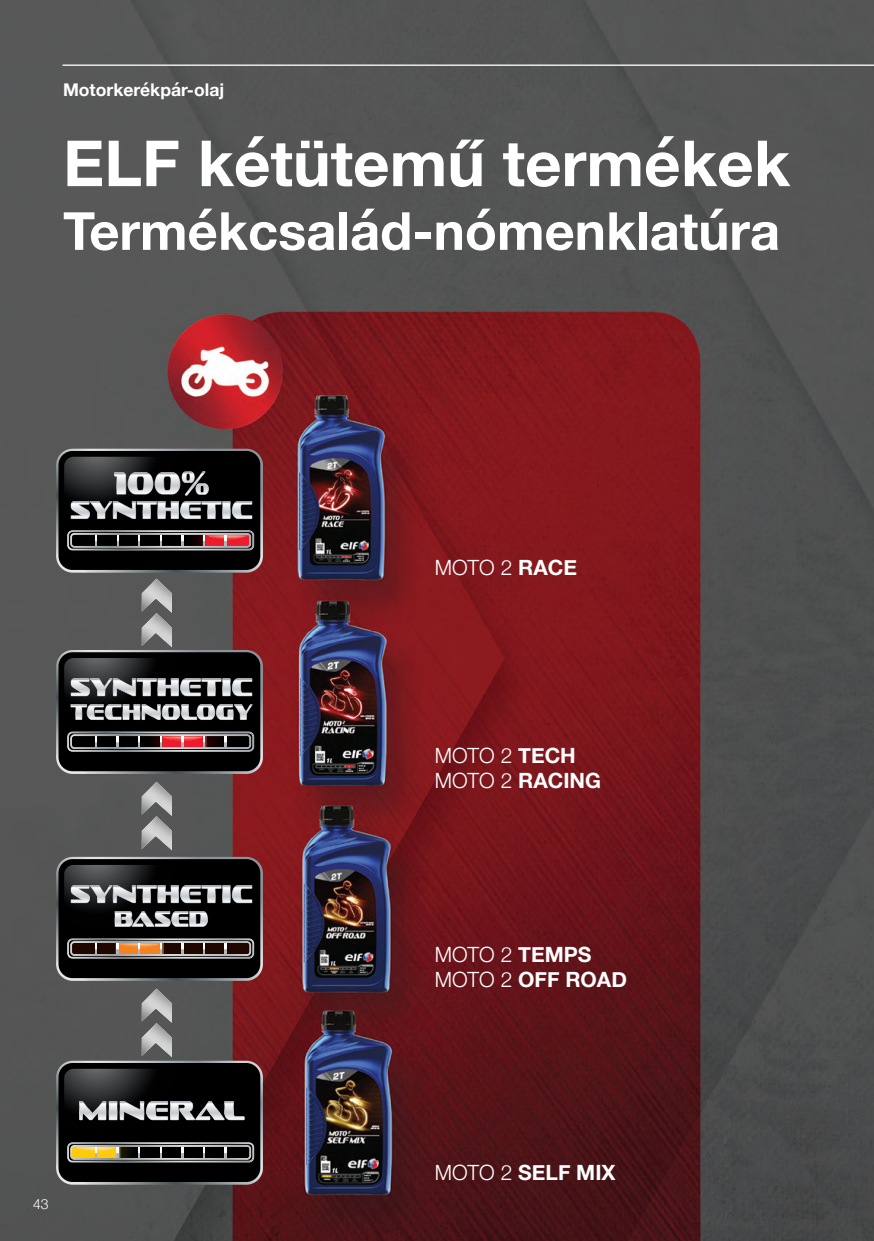
<style>
.page{position:relative;width:874px;height:1241px;background:#fff}
.page>*{position:absolute;margin:0;border:0;box-sizing:border-box;transform-origin:0 0}
.Paragraph_Style_2{font:700 63.52px "Helvetica Neue";color:#fff}
.Paragraph_Style_2-2{font:700 52.5px "Helvetica Neue";color:#fff}
.t1{font:700 21px "Helvetica Neue";color:#fff}
.t2{font:300 21px "Helvetica Neue";color:#fff}
.t3{font:700 17.5px "Helvetica Neue";color:#fff}
.t4{font:300 14px "Helvetica Neue";color:#fff}
.s1{font-weight:700}
.s2{font-weight:300}
</style>
<div class="page">
<img style="left:0;top:0;width:873px;height:1240px">
<svg style="left:56px;top:856px;width:207px;height:124px;background:#3c3938"></svg>
<svg style="left:56px;top:448px;width:207px;height:124px;background:#3d3a3b"></svg>
<svg style="left:56px;top:578px;width:207px;height:195px;background:#4f4748"></svg>
<svg style="left:142px;top:781px;width:30px;height:69px;background:#939494"></svg>
<svg style="left:56px;top:988px;width:207px;height:196px;background:#443e3d"></svg>
<hr style="left:63px;top:64px;width:810px;height:2px;background:#fff">
<p class="t3" style="left:63px;top:75px;width:163px">Motorkerékpár-olaj</p>
<p class="Paragraph_Style_2" style="left:63px;top:114px;width:728px">ELF kétütemű termékek</p>
<p class="Paragraph_Style_2-2" style="left:63px;top:190px;width:718px">Termékcsalád-nómenklatúra</p>
<p class="t4" style="left:33px;top:1192px;width:17px">43</p>
<p class="t2" style="left:434px;top:550px;width:144px">MOTO 2 <span class="s1">RACE</span></p>
<p class="t2" style="left:434px;top:738px;width:142px">MOTO 2 <span class="s1">TECH</span></p>
<p class="t1" style="left:434px;top:764px;width:168px"><span class="s2">MOTO 2</span> RACING</p>
<p class="t2" style="left:434px;top:937px;width:158px">MOTO 2 <span class="s1">TEMPS</span></p>
<p class="t1" style="left:434px;top:962px;width:193px"><span class="s2">MOTO 2</span> OFF ROAD</p>
<p class="t1" style="left:434px;top:1155px;width:182px"><span class="s2">MOTO 2</span> SELF MIX</p>
</div>
